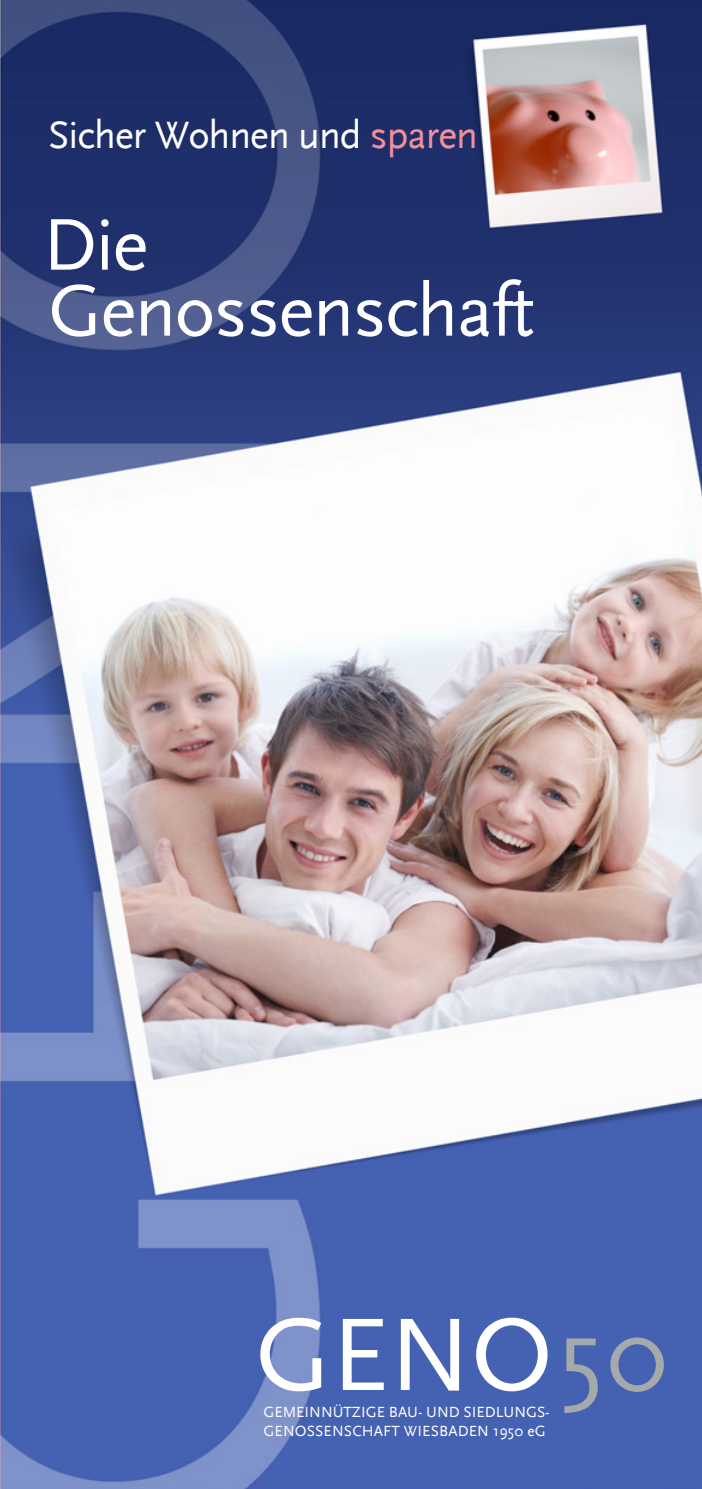
<style>
.page{position:relative;width:702px;height:1489px;background:#fff}
.page>*{position:absolute;margin:0;border:0;box-sizing:border-box;transform-origin:0 0}
.t1{font:107.5px "AD Scala Sans Romein";color:#fff}
.t2{font:76.25px/66px "AD Scala Sans Romein";letter-spacing:-.02em;color:#fff}
.t3{font:40px "AD Scala Sans Romein";letter-spacing:-.02em;color:#fff}
.t4{font:15.5px/19px "AD Scala Sans Romein";letter-spacing:.01em;color:#fff}
.s1{color:#f48e9a}
.s2{color:#a5a9ac}
</style>
<div class="page">
<img style="left:0;top:0;width:702px;height:1488px">
<h3 class="t3" style="left:48px;top:113px;width:431px">Sicher Wohnen und <span class="s1">sparen</span></h3>
<h2 class="t2" style="left:43px;top:213px;width:493px">Die<br>Genossenschaft</h2>
<h1 class="t1" style="left:255px;top:1296px;width:414px">GENO<span class="s2">50</span></h1>
<p class="t4" style="left:263px;top:1402px;width:287px">GEMEINNÜTZIGE BAU- UND SIEDLUNGS-<br>GENOSSENSCHAFT WIESBADEN 1950 eG</p>
</div>
